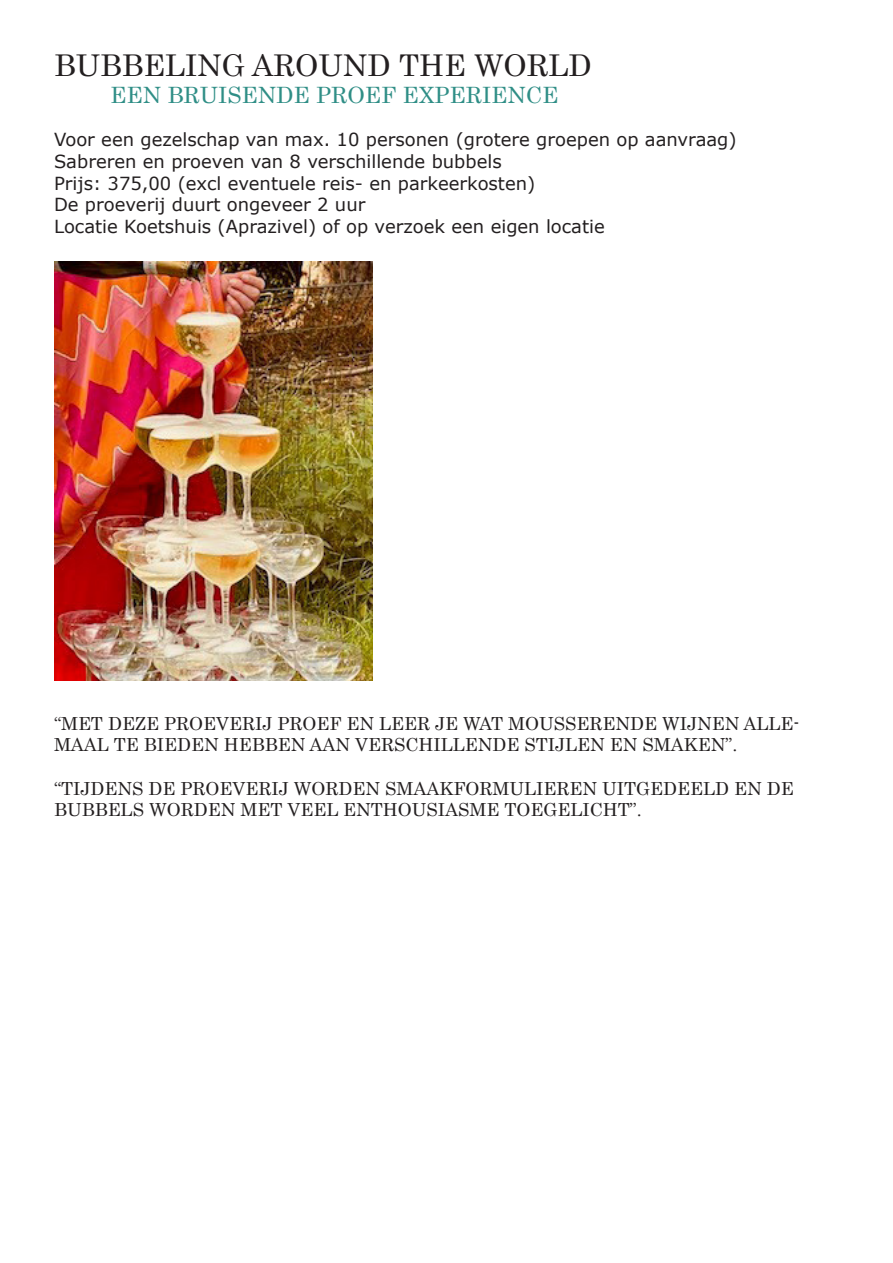
<style>
.page{position:relative;width:893px;height:1263px;background:#fff}
.page>*{position:absolute;margin:0;border:0;box-sizing:border-box;transform-origin:0 0}
.t1{font:30px "Century";color:#231f20}
.t2{font:22.5px "Century";color:#2f8e86}
.t3{font:18px "Verdana";color:#231f20}
.t4{font:18px/21.6px "Century";color:#231f20}
</style>
<div class="page">
<img style="left:54px;top:261px;width:319px;height:419px">
<p class="t1" style="left:54px;top:40px;width:539px">BUBBELING AROUND THE WORLD</p>
<p class="t2" style="left:110px;top:76px;width:449px">EEN BRUISENDE PROEF EXPERIENCE</p>
<p class="t3" style="left:54px;top:127px;width:684px">Voor een gezelschap van max. 10 personen (grotere groepen op aanvraag)</p>
<p class="t3" style="left:54px;top:149px;width:449px">Sabreren en proeven van 8 verschillende bubbels</p>
<p class="t3" style="left:54px;top:171px;width:483px">Prijs: 375,00 (excl eventuele reis- en parkeerkosten)</p>
<p class="t3" style="left:54px;top:192px;width:313px">De proeverij duurt ongeveer 2 uur</p>
<p class="t3" style="left:54px;top:214px;width:552px">Locatie Koetshuis (Aprazivel) of op verzoek een eigen locatie</p>
<p class="t4" style="left:54px;top:711px;width:747px">“MET DEZE PROEVERIJ PROEF EN LEER JE WAT MOUSSERENDE WIJNEN ALLE-<br>MAAL TE BIEDEN HEBBEN AAN VERSCHILLENDE STIJLEN EN SMAKEN”.</p>
<p class="t4" style="left:54px;top:776px;width:741px">“TIJDENS DE PROEVERIJ WORDEN SMAAKFORMULIEREN UITGEDEELD EN DE<br>BUBBELS WORDEN MET VEEL ENTHOUSIASME TOEGELICHT”.</p>
</div>
